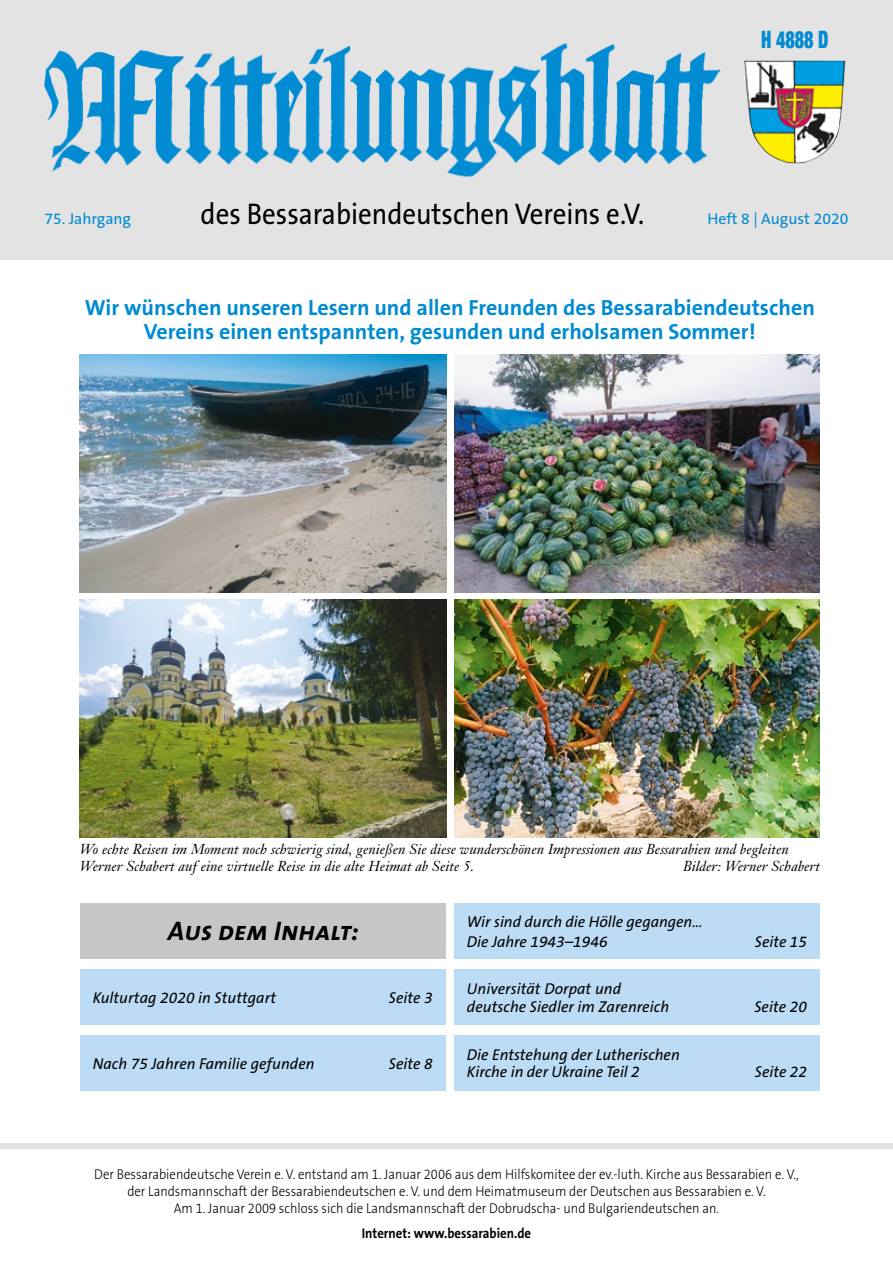
<style>
.page{position:relative;width:893px;height:1263px;background:#fff}
.page>*{position:absolute;margin:0;border:0;box-sizing:border-box;transform-origin:0 0}
.t1{font:30px "The Sans B5 Plain";color:#000;scale:.9 1}
.t2{font:italic 27px "The Sans Bold Caps";color:#000}
.t3{font:900 condensed 24px "Helvetica Neue";color:#008bd2;scale:.75 1}
.t4{font:700 22.05px/24.2px "The Sans B7";color:#008bd2;text-align:center}
.t5{font:italic 15.75px/17.2px "The Sans B5 Plain";color:#000}
.t6{font:15.75px "The Sans B5 Plain";color:#008bd2}
.t7{font:300 14.25px/17.1px "The Sans B3";color:#000;text-align:center;scale:.9 1}
.t8{font:italic 14.25px/16.5px "Janson Text";letter-spacing:.005em;color:#000}
.t9{font:700 14.25px "The Sans B7";color:#000;scale:.9 1}
</style>
<div class="page">
<div style="left:0;top:0;width:893px;height:260px;background:#e3e3e3"></div>
<img style="left:44px;top:42px;width:677px;height:135px">
<img style="left:744px;top:60px;width:101px;height:103px">
<div style="left:0;top:1143px;width:893px;height:6px;background:#e3e3e3"></div>
<div style="left:80px;top:904px;width:366px;height:55px;background:#c6c6c6"></div>
<div style="left:454px;top:1035px;width:366px;height:55px;background:#bcdbf4"></div>
<div style="left:80px;top:1035px;width:366px;height:55px;background:#bcdbf4"></div>
<div style="left:80px;top:969px;width:366px;height:56px;background:#bcdbf4"></div>
<div style="left:454px;top:904px;width:366px;height:55px;background:#bcdbf4"></div>
<div style="left:454px;top:969px;width:366px;height:56px;background:#bcdbf4"></div>
<img style="left:80px;top:354px;width:366px;height:238px">
<img style="left:454px;top:354px;width:366px;height:238px">
<img style="left:80px;top:600px;width:366px;height:238px">
<img style="left:454px;top:600px;width:366px;height:238px">
<h3 class="t3" style="left:761px;top:19px;width:91px">H 4888 D</h3>
<p class="t6" style="left:45px;top:211px;width:88px">75. Jahrgang</p>
<h1 class="t1" style="left:201px;top:198px;width:495px">des Bessarabiendeutschen Vereins e.V.</h1>
<p class="t6" style="left:708px;top:211px;width:142px">Heft 8 | August 2020</p>
<h3 class="t4" style="left:85px;top:296px;width:731px">Wir wünschen unseren Lesern und allen Freunden des Bessarabiendeutschen<br>Vereins einen entspannten, gesunden und erholsamen Sommer!</h3>
<p class="t8" style="left:80px;top:841px;width:710px">Wo echte Reisen im Moment noch schwierig sind, genießen Sie diese wunderschönen Impressionen aus Bessarabien und begleiten<br>Werner Schabert auf eine virtuelle Reise in die alte Heimat ab Seite 5.</p>
<p class="t8" style="left:683px;top:858px;width:138px">Bilder: Werner Schabert</p>
<h2 class="t2" style="left:168px;top:908px;width:192px">Aus dem Inhalt:</h2>
<p class="t5" style="left:93px;top:989px;width:185px">Kulturtag 2020 in Stuttgart</p>
<p class="t5" style="left:389px;top:989px;width:46px">Seite 3</p>
<p class="t5" style="left:93px;top:1055px;width:223px">Nach 75 Jahren Familie gefunden</p>
<p class="t5" style="left:389px;top:1055px;width:46px">Seite 8</p>
<p class="t5" style="left:467px;top:912px;width:237px;line-height:20.2px">Wir sind durch die Hölle gegangen…<br>Die Jahre 1943–1946</p>
<p class="t5" style="left:467px;top:981px;width:204px">Universität Dorpat und deutsche Siedler im Zarenreich</p>
<p class="t5" style="left:467px;top:1047px;width:214px">Die Entstehung der Lutherischen<br>Kirche in der Ukraine Teil 2</p>
<p class="t5" style="left:755px;top:934px;width:54px">Seite 15</p>
<p class="t5" style="left:754px;top:998px;width:54px">Seite 20</p>
<p class="t5" style="left:755px;top:1064px;width:54px">Seite 22</p>
<p class="t7" style="left:94px;top:1166px;width:784px">Der Bessarabiendeutsche Verein e. V. entstand am 1. Januar 2006 aus dem Hilfskomitee der ev.-luth. Kirche aus Bessarabien e. V., der Landsmannschaft der Bessarabiendeutschen e. V. und dem Heimatmuseum der Deutschen aus Bessarabien e. V.<br>Am 1. Januar 2009 schloss sich die Landsmannschaft der Dobrudscha- und Bulgariendeutschen an.</p>
<p class="t9" style="left:362px;top:1225px;width:190px">Internet: www.bessarabien.de</p>
</div>
